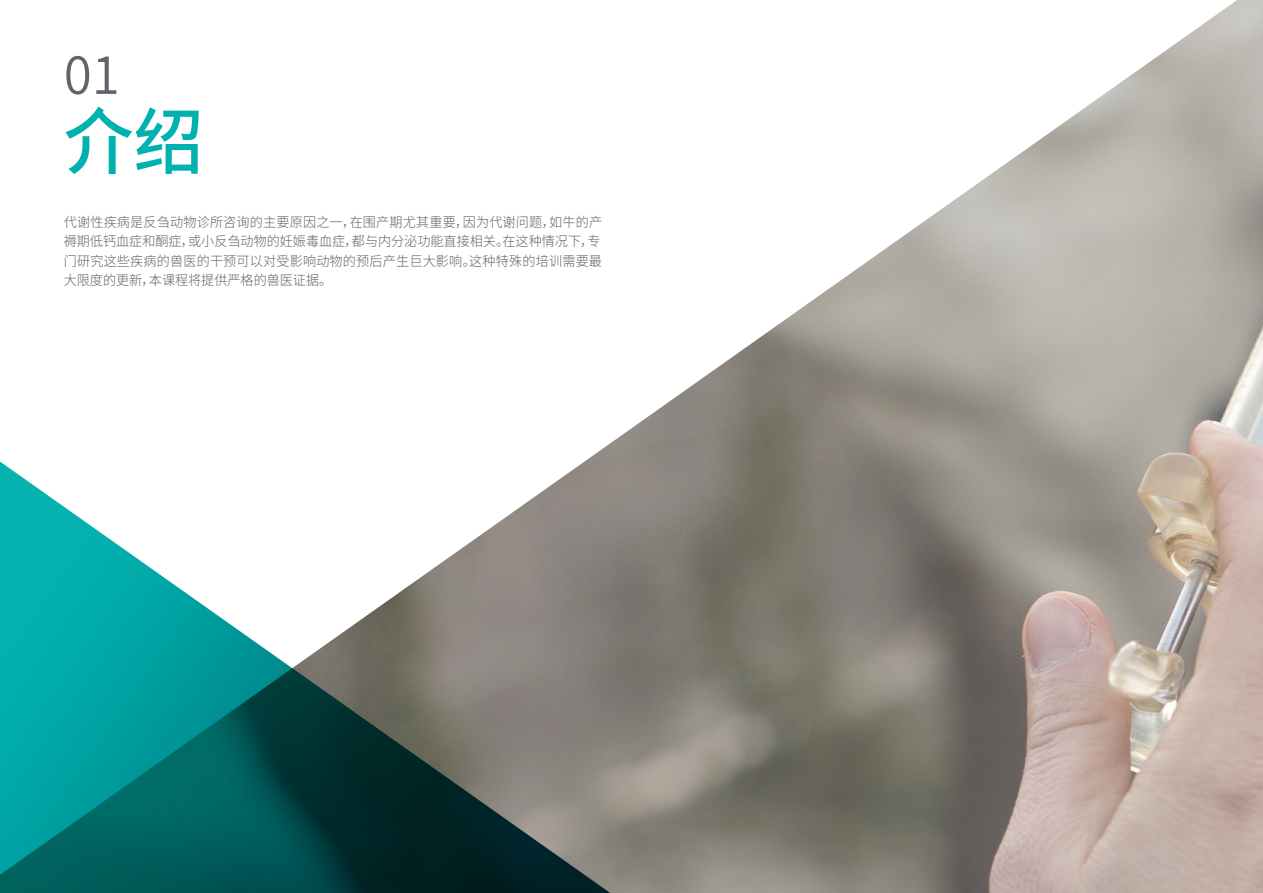
<style>
.page{position:relative;width:1263px;height:893px;background:#fff}
.page>*{position:absolute;margin:0;border:0;box-sizing:border-box;transform-origin:0 0}
.t1{font:500 72px "Source Han Sans CN";color:#00b2af}
.t2{font:52.5px "Source Han Sans CN";color:#61646a}
.t3{font:300 13.5px/19.5px "Source Han Sans CN";letter-spacing:.015em;color:#61646a;text-align:justify}
</style>
<div class="page">
<img style="left:607px;top:0;width:656px;height:893px">
<svg style="left:0;top:446px;width:640px;height:447px"></svg>
<h2 class="t2" style="left:64px;top:45px;width:57px">01</h2>
<h1 class="t1" style="left:64px;top:101px;width:141px">介绍</h1>
<p class="t3" style="left:64px;top:212px;width:540px">代谢性疾病是反刍动物诊所咨询的主要原因之一，在围产期尤其重要，因为代谢问题，如牛的产褥期低钙血症和酮症，或小反刍动物的妊娠毒血症，都与内分泌功能直接相关。在这种情况下，专门研究这些疾病的兽医的干预可以对受影响动物的预后产生巨大影响。这种特殊的培训需要最大限度的更新，本课程将提供严格的兽医证据。</p>
</div>
